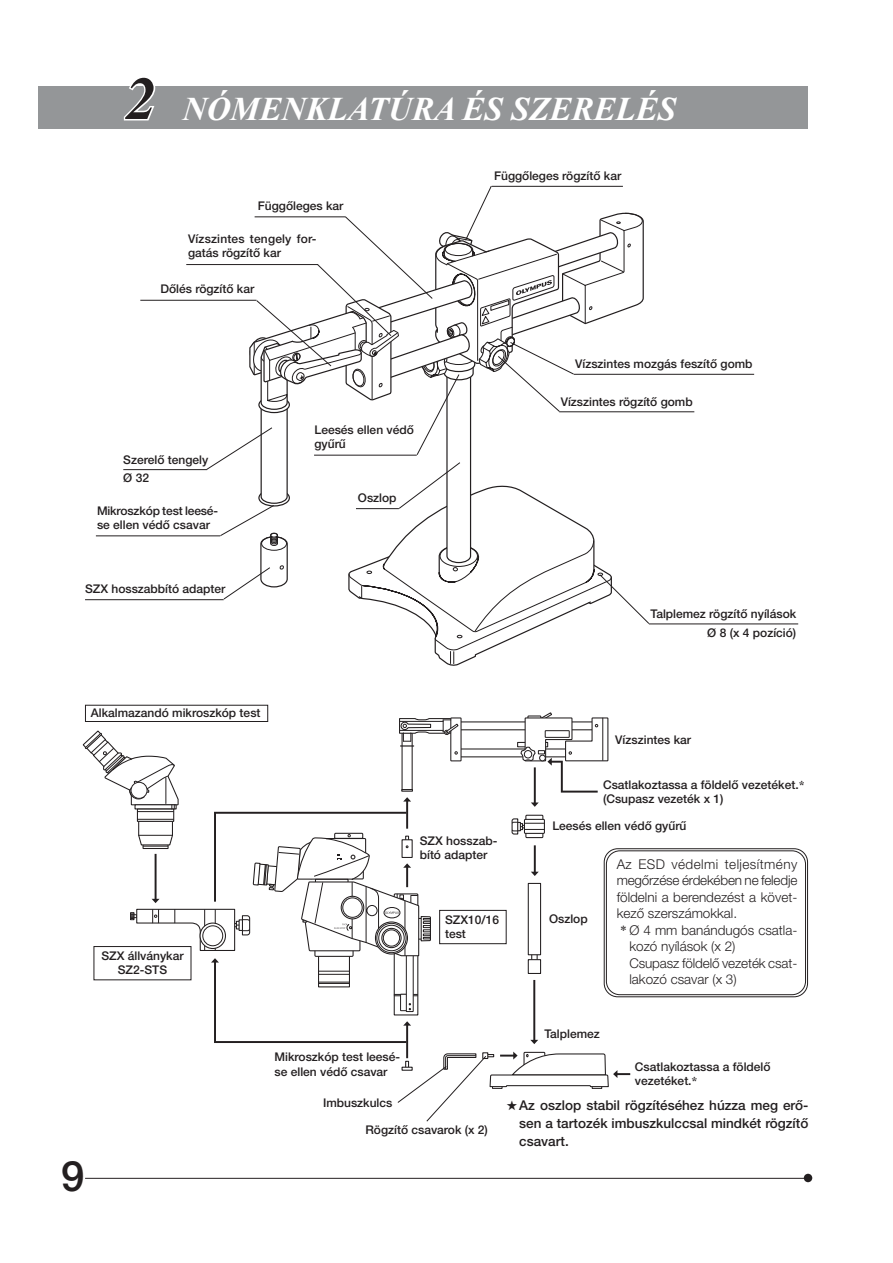
<style>
.page{position:relative;width:893px;height:1263px;background:#fff}
.page>*{position:absolute;margin:0;border:0;box-sizing:border-box;transform-origin:0 0}
.t1{font:500 42px "Helvetica Neue LT Pro";color:#231f20}
.big_headline{font:italic 700 33px "Times New Roman";color:#fff}
.no{font:300 13.5px/16.5px "Helvetica Neue LT Pro";color:#231f20}
.no-2{font:500 13.5px/18px "Helvetica Neue LT Pro";color:#231f20;text-align:justify}
.loose_txt{font:500 12px/14.2px "Helvetica Neue LT Pro";color:#231f20}
.s1{font-family:"Times New Roman";font-weight:700}
.s2{font-family:"Times New Roman";font-weight:400}
.s3{font-family:"Olympus Leicht Normal";font-weight:400}
</style>
<div class="page">
<div style="left:804px;top:1174px;width:8px;height:8px;background:#231f20;border-radius:50%"></div>
<hr style="left:85px;top:1178px;width:723px;height:1px;background:#231f20">
<div style="left:38px;top:86px;width:770px;height:43px;background:#949698"></div>
<svg style="left:123px;top:77px;width:33px;height:44px"></svg>
<div style="left:604px;top:848px;width:204px;height:149px;border:1px solid #231f20;border-radius:14px"></div>
<div style="left:606px;top:850px;width:200px;height:145px;border:1px solid #231f20;border-radius:14px"></div>
<hr style="left:85px;top:599px;width:139px;height:1px;background:#231f20">
<hr style="left:96px;top:535px;width:124px;height:1px;background:#231f20">
<hr style="left:123px;top:469px;width:84px;height:1px;background:#231f20">
<hr style="left:140px;top:300px;width:116px;height:1px;background:#231f20">
<hr style="left:186px;top:264px;width:132px;height:1px;background:#231f20">
<hr style="left:574px;top:374px;width:180px;height:1px;background:#231f20">
<hr style="left:559px;top:411px;width:135px;height:1px;background:#231f20">
<svg style="left:206px;top:185px;width:444px;height:481px"></svg>
<hr style="left:649px;top:623px;width:149px;height:1px;background:#231f20">
<svg style="left:83px;top:712px;width:547px;height:410px"></svg>
<p class="big_headline" style="left:183px;top:86px;width:495px">NÓMENKLATÚRA ÉS SZERELÉS</p>
<p class="loose_txt" style="left:258px;top:199px;width:87px">Függőleges kar</p>
<p class="loose_txt" style="left:188px;top:232px;width:130px">Vízszintes tengely for&shy;gatás rögzítő kar</p>
<p class="loose_txt" style="left:160px;top:281px;width:95px">Dőlés rögzítő kar</p>
<p class="loose_txt" style="left:123px;top:452px;width:86px">Szerelő tengely</p>
<p class="loose_txt" style="left:123px;top:471px;width:27px">Ø 32</p>
<p class="loose_txt" style="left:97px;top:503px;width:123px">Mikroszkóp test leesé&shy;se ellen védő csavar</p>
<p class="loose_txt" style="left:85px;top:581px;width:142px">SZX hosszabbító adapter</p>
<p class="loose_txt" style="left:91px;top:706px;width:171px">Alkalmazandó mikroszkóp test</p>
<p class="loose_txt" style="left:314px;top:423px;width:101px">Leesés ellen védő gyűrű</p>
<p class="loose_txt" style="left:358px;top:491px;width:40px">Oszlop</p>
<p class="loose_txt" style="left:494px;top:168px;width:129px">Függőleges rögzítő kar</p>
<p class="loose_txt" style="left:575px;top:357px;width:179px">Vízszintes mozgás feszítő gomb</p>
<p class="loose_txt" style="left:561px;top:394px;width:134px">Vízszintes rögzítő gomb</p>
<p class="loose_txt" style="left:650px;top:606px;width:147px">Talplemez rögzítő nyílások</p>
<p class="loose_txt" style="left:707px;top:625px;width:90px">Ø 8 (x 4 pozíció)</p>
<p class="loose_txt" style="left:615px;top:732px;width:77px">Vízszintes kar</p>
<p class="loose_txt" style="left:603px;top:777px;width:203px">Csatlakoztassa a földelő vezetéket.<span class="s1">*</span></p>
<p class="loose_txt" style="left:603px;top:791px;width:122px">(Csupasz vezeték x 1)</p>
<p class="loose_txt" style="left:552px;top:819px;width:136px">Leesés ellen védő gyűrű</p>
<p class="loose_txt" style="left:101px;top:948px;width:84px">SZX állványkar</p>
<p class="loose_txt" style="left:118px;top:962px;width:51px">SZ2-STS</p>
<h1 class="t1" style="left:61px;top:1151px;width:25px">9</h1>
<p class="loose_txt" style="left:420px;top:834px;width:79px">SZX hosszab&shy;bító adapter</p>
<p class="loose_txt" style="left:445px;top:912px;width:56px">SZX10/16</p>
<p class="loose_txt" style="left:445px;top:926px;width:22px">test</p>
<p class="loose_txt" style="left:549px;top:912px;width:40px">Oszlop</p>
<p class="no" style="left:617px;top:855px;width:182px;text-align:justify">Az ESD védelmi teljesítmény megőrzése érdekében ne feledje földelni a berendezést a követ&shy;kező szerszámokkal.</p>
<p class="no" style="left:629px;top:921px;width:169px;text-indent:-9px"><span class="s2">*</span> Ø 4 mm banándugós csatla&shy;kozó nyílások (x 2)</p>
<p class="no" style="left:629px;top:954px;width:169px">Csupasz földelő vezeték csat&shy;lakozó csavar (x 3)</p>
<p class="loose_txt" style="left:275px;top:1050px;width:127px">Mikroszkóp test leesé&shy;se ellen védő csavar</p>
<p class="loose_txt" style="left:323px;top:1096px;width:71px">Imbuszkulcs</p>
<p class="loose_txt" style="left:365px;top:1122px;width:124px">Rögzítő csavarok (x 2)</p>
<p class="loose_txt" style="left:544px;top:1027px;width:57px">Talplemez</p>
<p class="loose_txt" style="left:635px;top:1060px;width:137px">Csatlakoztassa a földelő vezetéket.<span class="s1">*</span></p>
<p class="no-2" style="left:519px;top:1096px;width:291px;text-indent:-13px"><span class="s3">#</span>Az oszlop stabil rögzítéséhez húzza meg erő&shy;sen a tartozék imbuszkulccsal mindkét rögzítő csavart.</p>
</div>
